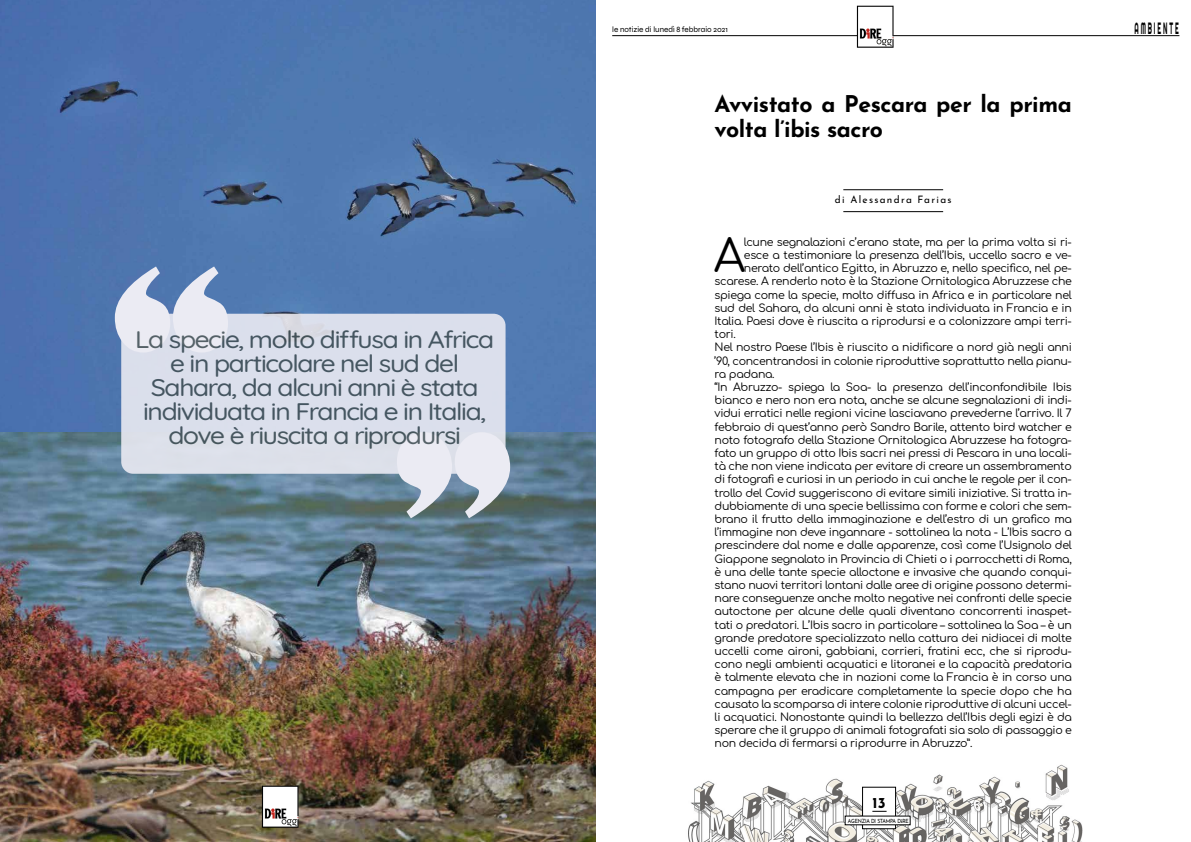
<style>
.page{position:relative;width:1191px;height:842px;background:#fff}
.page>*{position:absolute;margin:0;border:0;box-sizing:border-box;transform-origin:0 0}
.t1{font:44.8px "Comfortaa";color:#000}
.t2{font:300 24px/24px "Quicksand";letter-spacing:-.05em;color:#445258;text-align:center;scale:1.1 1}
.t3{font:700 23px/25px "Josefin Sans";letter-spacing:-.02em;color:#000}
.t4{font:16.4px "Righteous";letter-spacing:.29em;color:#000;scale:.39 1}
.t5{font:700 15px "Josefin Sans";color:#000}
.t6{font:11px "Comfortaa";letter-spacing:-.03em;color:#000}
.t7{font:10.2px "Josefin Sans";letter-spacing:.13em;color:#000}
.t8{font:8px "Syne";color:#000}
.t9{font:5.7px "Josefin Sans";letter-spacing:-.04em;color:#000;scale:.88 1}
.s1{font-weight:700}
</style>
<div class="page">
<img style="left:688px;top:764px;width:395px;height:78px">
<hr style="left:843px;top:211px;width:100px;height:1px;background:#000">
<hr style="left:843px;top:189px;width:100px;height:1px;background:#000">
<img style="left:0;top:0;width:595px;height:842px">
<svg style="left:397px;top:432px;width:113px;height:86px;background:#9ba8b0"></svg>
<svg style="left:115px;top:266px;width:113px;height:86px;background:#98adce"></svg>
<svg style="left:121px;top:314px;width:384px;height:160px;background:#dce0eb"></svg>
<hr style="left:612px;top:35px;width:567px;height:1px;background:#000">
<div style="left:862px;top:787px;width:34px;height:42px;background:#fff;border:1px solid #000"></div>
<svg style="left:872px;top:811px;width:14px;height:1px"></svg>
<div style="left:845px;top:816px;width:65px;height:9px;background:#fff"></div>
<img style="left:842px;top:5px;width:74px;height:42px">
<img style="left:247px;top:784px;width:73px;height:43px">
<h2 class="t2" style="left:135px;top:325px;width:328px">La specie, molto diffusa in Africa e in particolare nel sud del<br>Sahara, da alcuni anni è stata individuata in Francia e in Italia, dove è riuscita a riprodursi</h2>
<p class="t8" style="left:612px;top:24px;width:117px">le notizie di lunedì 8 febbraio 2021</p>
<h3 class="t3" style="left:714px;top:89px;width:359px">Avvistato a Pescara per la prima volta l’ibis sacro</h3>
<p class="t7" style="left:835px;top:192px;width:118px">di Alessandra Farias</p>
<h1 class="t1" style="left:714px;top:215px;width:33px">A</h1>
<p class="t6" style="left:744px;top:232px;width:329px">lcune segnalazioni c’erano state, ma per la prima volta si ri-</p>
<p class="t6" style="left:744px;top:245px;width:329px">esce a testimoniare la presenza dell’Ibis, uccello sacro e ve-</p>
<p class="t6" style="left:744px;top:258px;width:329px">nerato dell’antico Egitto, in Abruzzo e, nello specifico, nel pe-</p>
<p class="t6" style="left:714px;top:271px;width:359px">scarese. A renderlo noto è la Stazione Ornitologica Abruzzese che</p>
<p class="t6" style="left:714px;top:285px;width:359px">spiega come la specie, molto diffusa in Africa e in particolare nel</p>
<p class="t6" style="left:714px;top:298px;width:359px">sud del Sahara, da alcuni anni è stata individuata in Francia e in</p>
<p class="t6" style="left:714px;top:311px;width:359px">Italia. Paesi dove è riuscita a riprodursi e a colonizzare ampi terri-</p>
<p class="t6" style="left:714px;top:324px;width:23px">tori.</p>
<p class="t6" style="left:714px;top:337px;width:359px">Nel nostro Paese l’Ibis è riuscito a nidificare a nord già negli anni</p>
<p class="t6" style="left:714px;top:351px;width:359px">’90, concentrandosi in colonie riproduttive soprattutto nella pianu-</p>
<p class="t6" style="left:714px;top:364px;width:62px">ra padana.</p>
<p class="t6" style="left:714px;top:377px;width:359px">“In Abruzzo- spiega la Soa- la presenza dell’inconfondibile Ibis</p>
<p class="t6" style="left:714px;top:390px;width:359px">bianco e nero non era nota, anche se alcune segnalazioni di indi-</p>
<p class="t6" style="left:714px;top:403px;width:359px">vidui erratici nelle regioni vicine lasciavano prevederne l’arrivo. Il 7</p>
<p class="t6" style="left:714px;top:417px;width:359px">febbraio di quest’anno però Sandro Barile, attento bird watcher e</p>
<p class="t6" style="left:714px;top:430px;width:359px">noto fotografo della Stazione Ornitologica Abruzzese ha fotogra-</p>
<p class="t6" style="left:714px;top:443px;width:359px">fato un gruppo di otto Ibis sacri nei pressi di Pescara in una locali-</p>
<p class="t6" style="left:714px;top:456px;width:359px">tà che non viene indicata per evitare di creare un assembramento</p>
<p class="t6" style="left:714px;top:469px;width:359px">di fotografi e curiosi in un periodo in cui anche le regole per il con-</p>
<p class="t6" style="left:714px;top:483px;width:359px">trollo del Covid suggeriscono di evitare simili iniziative. Si tratta in-</p>
<p class="t6" style="left:714px;top:496px;width:359px">dubbiamente di una specie bellissima con forme e colori che sem-</p>
<p class="t6" style="left:714px;top:509px;width:359px">brano il frutto della immaginazione e dell’estro di un grafico ma</p>
<p class="t6" style="left:714px;top:522px;width:359px">l’immagine non deve ingannare - sottolinea la nota - L’Ibis sacro a</p>
<p class="t6" style="left:714px;top:535px;width:359px">prescindere dal nome e dalle apparenze, così come l’Usignolo del</p>
<p class="t6" style="left:714px;top:549px;width:359px">Giappone segnalato in Provincia di Chieti o i parrocchetti di Roma,</p>
<p class="t6" style="left:714px;top:562px;width:359px">è una delle tante specie alloctone e invasive che quando conqui-</p>
<p class="t6" style="left:714px;top:575px;width:359px">stano nuovi territori lontani dalle aree di origine possono determi-</p>
<p class="t6" style="left:714px;top:588px;width:359px">nare conseguenze anche molto negative nei confronti delle specie</p>
<p class="t6" style="left:714px;top:601px;width:359px">autoctone per alcune delle quali diventano concorrenti inaspet-</p>
<p class="t6" style="left:714px;top:615px;width:359px">tati o predatori. L’Ibis sacro in particolare – sottolinea la Soa – è un</p>
<p class="t6" style="left:714px;top:628px;width:359px">grande predatore specializzato nella cattura dei nidiacei di molte</p>
<p class="t6" style="left:714px;top:641px;width:359px">uccelli come aironi, gabbiani, corrieri, fratini ecc, che si riprodu-</p>
<p class="t6" style="left:714px;top:654px;width:359px">cono negli ambienti acquatici e litoranei e la capacità predatoria</p>
<p class="t6" style="left:714px;top:667px;width:359px">è talmente elevata che in nazioni come la Francia è in corso una</p>
<p class="t6" style="left:714px;top:681px;width:359px">campagna per eradicare completamente la specie dopo che ha</p>
<p class="t6" style="left:714px;top:694px;width:359px">causato la scomparsa di intere colonie riproduttive di alcuni uccel-</p>
<p class="t6" style="left:714px;top:707px;width:359px">li acquatici. Nonostante quindi la bellezza dell’Ibis degli egizi è da</p>
<p class="t6" style="left:714px;top:720px;width:359px">sperare che il gruppo di animali fotografati sia solo di passaggio e</p>
<p class="t6" style="left:714px;top:733px;width:259px">non decida di fermarsi a riprodurre in Abruzzo”.</p>
<h3 class="t5" style="left:872px;top:792px;width:15px">13</h3>
<p class="t9" style="left:848px;top:816px;width:71px">AGENZIA DI STAMPA D<span class="s1">i</span>RE</p>
<h3 class="t4" style="left:1134px;top:17px;width:115px">AMBIENTE</h3>
</div>
